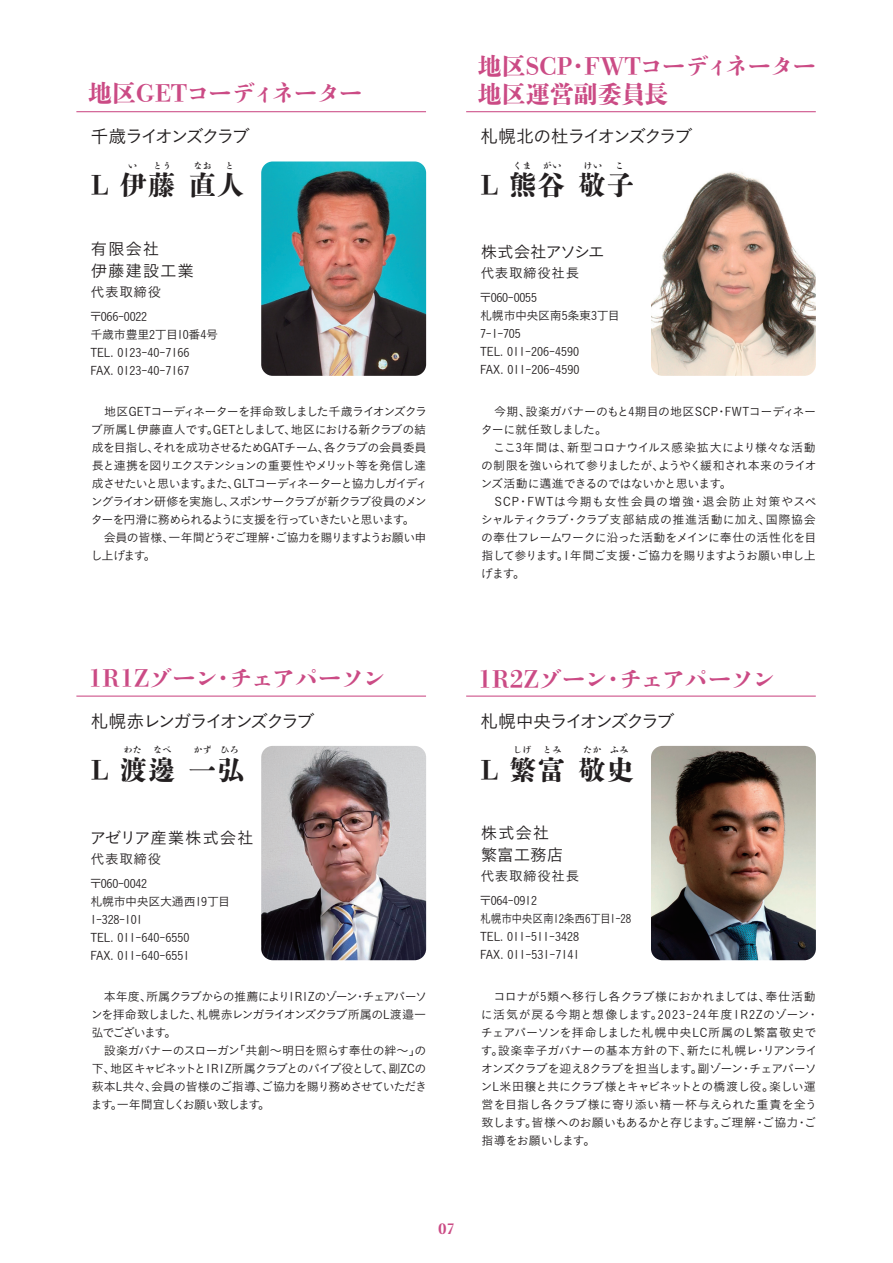
<style>
.page{position:relative;width:893px;height:1263px;background:#fff}
.page>*{position:absolute;margin:0;border:0;box-sizing:border-box;transform-origin:0 0}
.t1{font:800 27px "Shuei Shogo M Sen";letter-spacing:.05em;color:#231f20}
.t2{font:800 24px "Shuei Shogo M Sen";letter-spacing:-.025em;color:#cb4b85}
.t3{font:800 24px/28.5px "Shuei Shogo M Sen";color:#cb4b85}
.t4{font:800 24px "Shuei Shogo M Sen";letter-spacing:-.05em;color:#cb4b85}
.t5{font:18px "Koburina Go Std N W3";letter-spacing:-.13em;color:#231f20}
.t6{font:16.5px/22.5px "Koburina Go Std N W3";letter-spacing:.05em;color:#231f20}
.t7{font:16.5px/22.5px "Koburina Go Std N W3";color:#231f20}
.t8{font:16.5px "Koburina Go Std N W3";letter-spacing:-.065em;color:#231f20}
.t9{font:15px "Haboro Contrast Con Dem";color:#cb4b85}
.t10{font:13.5px "Koburina Go Std N W3";letter-spacing:.05em;color:#231f20}
.t11{font:12px/18px "Koburina Go Std N W3";letter-spacing:-.03em;color:#231f20}
.t12{font:12px/18px "Koburina Go Std N W3";letter-spacing:-.075em;color:#231f20}
.t13{font:12px/18px "Koburina Go Std N W3";letter-spacing:-.01em;color:#231f20}
.t14{font:800 9px "Shuei Shogo M Sen";letter-spacing:.05em;color:#231f20}
</style>
<div class="page">
<img style="left:261px;top:746px;width:165px;height:214px">
<hr style="left:76px;top:695px;width:350px;height:2px;background:#cb4b85">
<img style="left:651px;top:746px;width:165px;height:214px">
<hr style="left:466px;top:695px;width:350px;height:2px;background:#cb4b85">
<img style="left:261px;top:161px;width:165px;height:215px">
<hr style="left:76px;top:111px;width:350px;height:1px;background:#cb4b85">
<img style="left:651px;top:172px;width:165px;height:204px">
<hr style="left:466px;top:111px;width:350px;height:1px;background:#cb4b85">
<h2 class="t4" style="left:88px;top:75px;width:276px">地区GETコーディネーター</h2>
<h3 class="t5" style="left:90px;top:123px;width:161px">千歳ライオンズクラブ</h3>
<h1 class="t1" style="left:91px;top:165px;width:155px">L 伊藤 直人</h1>
<p class="t14" style="left:128px;top:159px;width:10px">い</p>
<p class="t14" style="left:153px;top:159px;width:20px">とう</p>
<p class="t14" style="left:193px;top:159px;width:20px">なお</p>
<p class="t14" style="left:225px;top:159px;width:10px">と</p>
<h3 class="t6" style="left:91px;top:237px;width:105px">有限会社　伊藤建設工業</h3>
<p class="t10" style="left:91px;top:282px;width:72px">代表取締役</p>
<p class="t11" style="left:90px;top:307px;width:130px">〒066-0022<br>千歳市豊里2丁目10番4号<br>TEL. 0123-40-7166<br>FAX. 0123-40-7167</p>
<p class="t12" style="left:90px;top:402px;width:339px">　地区GETコーディネーターを拝命致しました千歳ライオンズクラブ所属Ｌ伊藤直人です。GETとしまして、地区における新クラブの結成を目指し、それを成功させるためGATチーム、各クラブの会員委員長と連携を図りエクステンションの重要性やメリット等を発信し達成させたいと思います。また、GLTコーディネーターと協力しガイディングライオン研修を実施し、スポンサークラブが新クラブ役員のメンターを円滑に務められるように支援を行っていきたいと思います。　会員の皆様、一年間どうぞご理解・ご協力を賜りますようお願い申し上げます。</p>
<h2 class="t3" style="left:478px;top:52px;width:340px">地区SCP・FWTコーディネーター地区運営副委員長</h2>
<h3 class="t5" style="left:480px;top:123px;width:214px">札幌北の杜ライオンズクラブ</h3>
<h1 class="t1" style="left:481px;top:165px;width:155px">L 熊谷 敬子</h1>
<p class="t14" style="left:513px;top:159px;width:20px">くま</p>
<p class="t14" style="left:543px;top:159px;width:20px">がい</p>
<p class="t14" style="left:584px;top:159px;width:20px">けい</p>
<p class="t14" style="left:615px;top:159px;width:10px">こ</p>
<h3 class="t8" style="left:481px;top:240px;width:126px">株式会社アソシエ</h3>
<p class="t10" style="left:481px;top:263px;width:100px">代表取締役社長</p>
<p class="t11" style="left:480px;top:288px;width:142px">〒060-0055<br>札幌市中央区南5条東3丁目<br>7-1-705<br>TEL. 011-206-4590<br>FAX. 011-206-4590</p>
<p class="t11" style="left:480px;top:402px;width:338px">　今期、設楽ガバナーのもと4期目の地区SCP・FWTコーディネーターに就任致しました。<br>　ここ3年間は、新型コロナウイルス感染拡大により様々な活動の制限を強いられて参りましたが、ようやく緩和され本来のライオンズ活動に邁進できるのではないかと思います。<br>　SCP・FWTは今期も女性会員の増強・退会防止対策やスペシャルティクラブ・クラブ支部結成の推進活動に加え、国際協会の奉仕フレームワークに沿った活動をメインに奉仕の活性化を目指して参ります。1年間ご支援・ご協力を賜りますようお願い申し上げます。</p>
<h2 class="t2" style="left:88px;top:660px;width:300px">1R1Zゾーン・チェアパーソン</h2>
<h3 class="t5" style="left:90px;top:707px;width:226px">札幌赤レンガライオンズクラブ</h3>
<h1 class="t1" style="left:91px;top:750px;width:155px">L 渡邊 一弘</h1>
<p class="t14" style="left:123px;top:743px;width:20px">わた</p>
<p class="t14" style="left:153px;top:743px;width:20px">なべ</p>
<p class="t14" style="left:193px;top:743px;width:47px">かず ひろ</p>
<h3 class="t6" style="left:90px;top:826px;width:165px">アゼリア産業株式会社</h3>
<p class="t10" style="left:91px;top:848px;width:72px">代表取締役</p>
<p class="t11" style="left:90px;top:874px;width:142px">〒060-0042<br>札幌市中央区大通西19丁目<br>1-328-101<br>TEL. 011-640-6550<br>FAX. 011-640-6551</p>
<p class="t12" style="left:91px;top:987px;width:338px">　本年度、所属クラブからの推薦により1R1Zのゾーン・チェアパーソンを拝命致しました、札幌赤レンガライオンズクラブ所属のL渡邉一弘でございます。<br>　設楽ガバナーのスローガン「共創～明日を照らす奉仕の絆～」の下、地区キャビネットと1R1Z所属クラブとのパイプ役として、副ZCの萩本L共々、会員の皆様のご指導、ご協力を賜り務めさせていただきます。一年間宜しくお願い致します。</p>
<h2 class="t2" style="left:478px;top:661px;width:300px">1R2Zゾーン・チェアパーソン</h2>
<h3 class="t5" style="left:480px;top:707px;width:196px">札幌中央ライオンズクラブ</h3>
<h1 class="t1" style="left:481px;top:750px;width:155px">L 繁富 敬史</h1>
<p class="t14" style="left:513px;top:743px;width:20px">しげ</p>
<p class="t14" style="left:543px;top:743px;width:20px">とみ</p>
<p class="t14" style="left:583px;top:743px;width:47px">たか ふみ</p>
<h3 class="t7" style="left:481px;top:821px;width:84px">株式会社繁富工務店</h3>
<p class="t10" style="left:481px;top:866px;width:100px">代表取締役社長</p>
<p class="t11" style="left:480px;top:892px;width:153px">〒064-0912<br>札幌市中央区南12条西6丁目1-28<br>TEL. 011-511-3428<br>FAX. 011-531-7141</p>
<p class="t13" style="left:480px;top:987px;width:340px">　コロナが5類へ移行し各クラブ様におかれましては、奉仕活動に活気が戻る今期と想像します。2023-24年度1R2Zのゾーン・チェアパーソンを拝命しました札幌中央LC所属のL繁富敬史です。設楽幸子ガバナーの基本方針の下、新たに札幌レ・リアンライオンズクラブを迎え8クラブを担当します。副ゾーン・チェアパーソンL米田穣と共にクラブ様とキャビネットとの橋渡し役。楽しい運営を目指し各クラブ様に寄り添い精一杯与えられた重責を全う致します。皆様へのお願いもあるかと存じます。ご理解・ご協力・ご指導をお願いします。</p>
<p class="t9" style="left:438px;top:1219px;width:17px">07</p>
</div>
